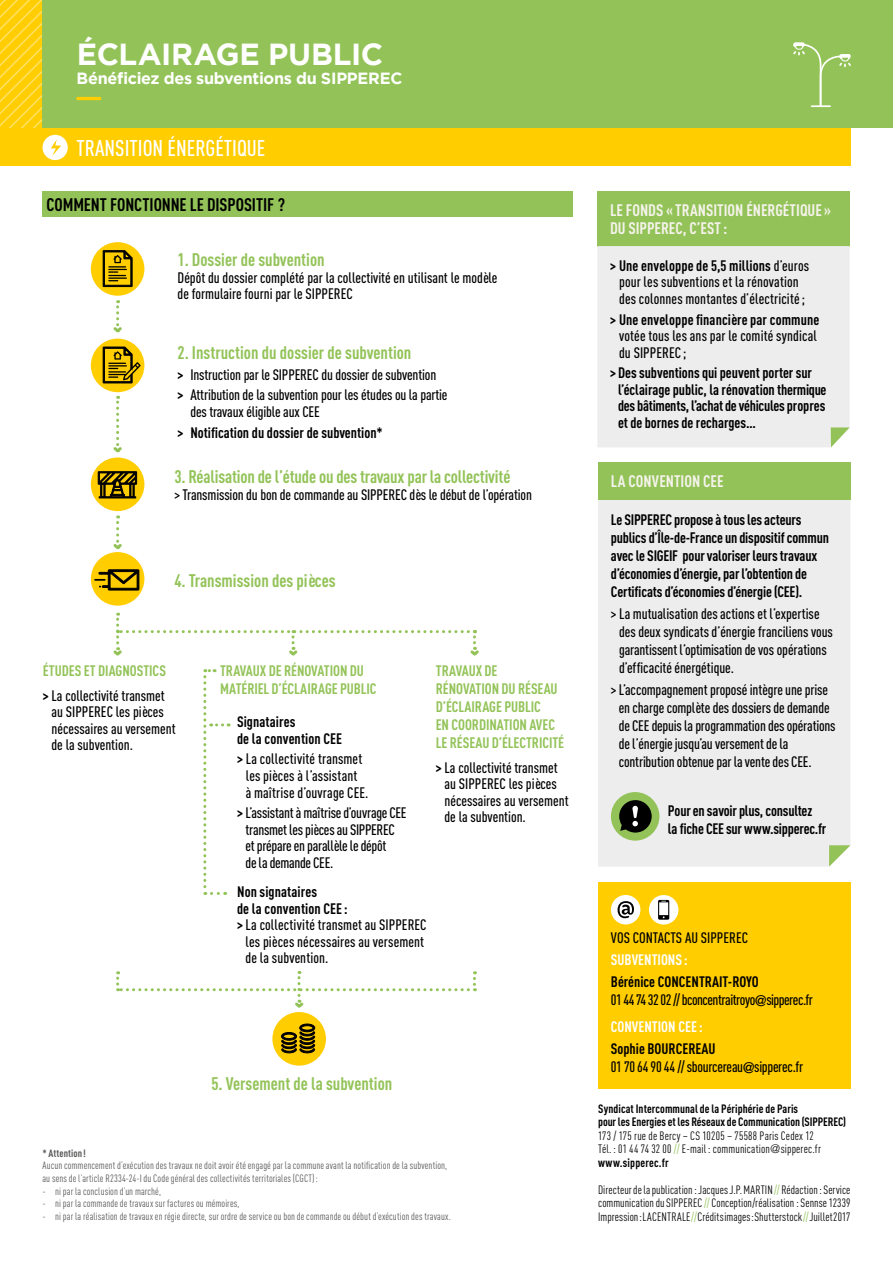
<style>
.page{position:relative;width:893px;height:1263px;background:#fff}
.page>*{position:absolute;margin:0;border:0;box-sizing:border-box;transform-origin:0 0}
.t1{font:700 30.45px "Gotham";letter-spacing:-.005em;color:#fff}
.t2{font:500 22.5px "DIN Cond";color:#fff}
.t3{font:700 18px "DIN Cond";color:#93c358}
.t4{font:700 18px "DIN Cond";letter-spacing:-.005em;color:#000}
.t5{font:700 16.5px/18px "DIN Cond";color:#f5f3eb}
.t6{font:700 16.2px "Gotham";letter-spacing:-.015em;color:#fff}
.t7{font:500 15px/16.5px "DIN Cond";letter-spacing:-.005em;color:#000}
.t8{font:700 15px/18px "DIN Cond";letter-spacing:-.01em;color:#000}
.t9{font:700 15px/18px "DIN Cond";letter-spacing:-.005em;color:#93c358}
.t10{font:500 15px "DIN Cond";letter-spacing:-.03em;color:#000}
.t11{font:700 15px "DIN Cond";color:#fff}
.t12{font:12px/13.5px "DIN Cond";letter-spacing:.015em;color:#000;text-align:justify}
.t13{font:700 12px/13.5px "DIN Cond";color:#000}
.t14{font:10.5px/12.6px "DIN Cond";letter-spacing:.01em;color:#575756}
.t15{font:700 10.5px "DIN Cond";letter-spacing:.01em;color:#575756}
.s1{font-weight:700}
.s2{font-family:"Helvetica Neue"}
.s3{color:#93c358}
.s4{font-family:"Helvetica Neue";font-weight:300;font-stretch:condensed}
</style>
<div class="page">
<div style="left:0;top:0;width:850px;height:166px;background:#ffcd00"></div>
<div style="left:598px;top:882px;width:252px;height:207px;background:#ffcd00"></div>
<div style="left:649px;top:895px;width:29px;height:29px;background:#fff;border-radius:50%"></div>
<div style="left:611px;top:895px;width:29px;height:29px;background:#fff;border-radius:50%"></div>
<svg style="left:618px;top:901px;width:16px;height:17px"></svg>
<svg style="left:658px;top:900px;width:11px;height:20px"></svg>
<div style="left:91px;top:457px;width:53px;height:54px;background:#ffcd00;border-radius:50%"></div>
<svg style="left:97px;top:471px;width:40px;height:28px"></svg>
<svg style="left:113px;top:300px;width:9px;height:33px"></svg>
<svg style="left:113px;top:396px;width:9px;height:57px"></svg>
<svg style="left:113px;top:515px;width:9px;height:35px"></svg>
<div style="left:91px;top:552px;width:53px;height:54px;background:#ffcd00;border-radius:50%"></div>
<svg style="left:94px;top:569px;width:46px;height:22px"></svg>
<div style="left:272px;top:1012px;width:54px;height:53px;background:#ffcd00;border-radius:50%"></div>
<svg style="left:281px;top:1023px;width:35px;height:30px"></svg>
<div style="left:91px;top:339px;width:53px;height:53px;background:#ffcd00;border-radius:50%"></div>
<svg style="left:102px;top:346px;width:39px;height:38px"></svg>
<div style="left:598px;top:500px;width:252px;height:367px;background:#ededed"></div>
<div style="left:598px;top:462px;width:252px;height:38px;background:#93c358"></div>
<div style="left:611px;top:792px;width:48px;height:49px;background:#93c358;border-radius:50%"></div>
<svg style="left:619px;top:800px;width:33px;height:32px"></svg>
<svg style="left:829px;top:845px;width:21px;height:22px"></svg>
<div style="left:91px;top:242px;width:53px;height:54px;background:#ffcd00;border-radius:50%"></div>
<svg style="left:102px;top:250px;width:31px;height:37px"></svg>
<div style="left:43px;top:135px;width:25px;height:25px;background:#fff;border-radius:50%"></div>
<svg style="left:51px;top:139px;width:10px;height:17px"></svg>
<svg style="left:113px;top:613px;width:366px;height:43px"></svg>
<svg style="left:116px;top:971px;width:360px;height:37px"></svg>
<div style="left:597px;top:191px;width:253px;height:56px;background:#93c358"></div>
<div style="left:597px;top:246px;width:253px;height:201px;background:#ededed"></div>
<svg style="left:831px;top:427px;width:19px;height:20px"></svg>
<svg style="left:203px;top:669px;width:26px;height:226px"></svg>
<div style="left:0;top:0;width:893px;height:128px;background:#93c358"></div>
<div style="left:42px;top:191px;width:531px;height:26px;background:#93c358"></div>
<hr style="left:77px;top:97px;width:24px;height:3px;background:#ffcd00">
<p class="t1" style="left:77px;top:36px;width:308px">ÉCLAIRAGE PUBLIC</p>
<p class="t6" style="left:77px;top:69px;width:327px">Bénéficiez des subventions du SIPPEREC</p>
<p class="t2" style="left:77px;top:135px;width:190px">TRANSITION ÉNERGÉTIQUE</p>
<p class="t4" style="left:46px;top:193px;width:240px">COMMENT FONCTIONNE LE DISPOSITIF ?</p>
<p class="t3" style="left:178px;top:249px;width:148px">1. Dossier de subvention</p>
<p class="t7" style="left:178px;top:269px;width:321px">Dépôt du dossier complété par la collectivité en utilisant le modèle</p>
<p class="t7" style="left:178px;top:285px;width:177px">de formulaire fourni par le SIPPEREC</p>
<p class="t3" style="left:178px;top:341px;width:235px">2. Instruction du dossier de subvention</p>
<p class="t7" style="left:178px;top:366px;width:260px"><span class="s1">&gt;</span> Instruction par le SIPPEREC du dossier de subvention</p>
<p class="t7" style="left:190px;top:386px;width:259px;text-indent:-13px"><span class="s1">&gt;</span> Attribution de la subvention pour les études ou la partie des travaux éligible aux CEE</p>
<p class="t8" style="left:178px;top:423px;width:207px">&gt; Notification du dossier de subvention*</p>
<p class="t3" style="left:174px;top:466px;width:338px">3. Réalisation de l’étude ou des travaux par la collectivité</p>
<p class="t7" style="left:174px;top:486px;width:359px">&gt; Transmission du bon de commande au SIPPEREC dès le début de l’opération</p>
<p class="t3" style="left:174px;top:569px;width:163px">4. Transmission des pièces</p>
<p class="t9" style="left:43px;top:661px;width:125px">ÉTUDES ET DIAGNOSTICS</p>
<p class="t7" style="left:52px;top:687px;width:126px;text-indent:-9px"><span class="s1">&gt;</span> La collectivité transmet au SIPPEREC les pièces nécessaires au versement de la subvention.</p>
<p class="t9" style="left:220px;top:661px;width:158px">TRAVAUX DE RÉNOVATION DU<br>MATÉRIEL D’ÉCLAIRAGE PUBLIC</p>
<p class="t8" style="left:237px;top:713px;width:106px;line-height:16.5px">Signataires<br>de la convention CEE</p>
<p class="t7" style="left:237px;top:751px;width:133px;text-align:center"><span class="s1">&gt;</span> La collectivité transmet les pièces à l’assistant<br>à maîtrise d’ouvrage CEE.</p>
<p class="t7" style="left:245px;top:804px;width:163px;text-indent:-8px"><span class="s1">&gt;</span> L’assistant à maîtrise d’ouvrage CEE transmet les pièces au SIPPEREC et prépare en parallèle le dépôt<br>de la demande CEE.</p>
<p class="t8" style="left:237px;top:882px;width:82px">Non signataires</p>
<p class="t8" style="left:237px;top:899px;width:112px">de la convention CEE:</p>
<p class="t7" style="left:237px;top:916px;width:191px"><span class="s1">&gt;</span> La collectivité transmet au SIPPEREC</p>
<p class="t7" style="left:245px;top:933px;width:180px">les pièces nécessaires au versement</p>
<p class="t7" style="left:245px;top:949px;width:84px">de la subvention.</p>
<p class="t9" style="left:436px;top:661px;width:123px">TRAVAUX DE<br>RÉNOVATION DU RÉSEAU<br>D’ÉCLAIRAGE PUBLIC</p>
<p class="t9" style="left:436px;top:715px;width:130px">EN COORDINATION AVEC<br>LE RÉSEAU D’ÉLECTRICITÉ</p>
<p class="t7" style="left:444px;top:759px;width:126px;text-indent:-9px"><span class="s1">&gt;</span> La collectivité transmet au SIPPEREC les pièces nécessaires au versement de la subvention.</p>
<p class="t3" style="left:212px;top:1072px;width:182px">5. Versement de la subvention</p>
<p class="t15" style="left:43px;top:1146px;width:45px">* Attention!</p>
<p class="t14" style="left:43px;top:1159px;width:406px">Aucun commencement d’exécution des travaux ne doit avoir été engagé par la commune avant la notification de la subvention, au sens de l’article R2334-24-I du Code général des collectivités territoriales (CGCT):</p>
<p class="t14" style="left:43px;top:1184px;width:120px">- ni par la conclusion d’un marché,</p>
<p class="t14" style="left:43px;top:1197px;width:198px">- ni par la commande de travaux sur factures ou mémoires,</p>
<p class="t14" style="left:43px;top:1209px;width:410px">- ni par la réalisation de travaux en régie directe, sur ordre de service ou bon de commande ou début d’exécution des travaux.</p>
<p class="t5" style="left:610px;top:200px;width:222px">LE FONDS « TRANSITION ÉNERGÉTIQUE »<br>DU SIPPEREC, C’EST:</p>
<p class="t7" style="left:610px;top:257px;width:201px;text-align:center"><span class="s1">&gt; Une enveloppe de 5,5 millions</span> d’euros pour les subventions et la rénovation des colonnes montantes d’électricité;</p>
<p class="t7" style="left:619px;top:311px;width:202px;text-indent:-9px"><span class="s1">&gt; Une enveloppe financière par commune </span>votée tous les ans par le comité syndical du SIPPEREC ;</p>
<p class="t8" style="left:618px;top:364px;width:210px;line-height:16.5px;text-indent:-8px">&gt; Des subventions qui peuvent porter sur l’éclairage public, la rénovation thermique des bâtiments, l’achat de véhicules propres et de bornes de recharges…</p>
<p class="t5" style="left:611px;top:471px;width:114px">LA CONVENTION CEE</p>
<p class="t8" style="left:611px;top:510px;width:220px">Le SIPPEREC propose à tous les acteurs publics d’Île-de-France un dispositif commun avec le SIGEIF pour valoriser leurs travaux d’économies d’énergie, par l’obtention de Certificats d’économies d’énergie (CEE).</p>
<p class="t7" style="left:619px;top:604px;width:215px;line-height:18px;text-indent:-8px">&gt; La mutualisation des actions et l’expertise des deux syndicats d’énergie franciliens vous garantissent l’optimisation de vos opérations d’efficacité énergétique.</p>
<p class="t7" style="left:619px;top:680px;width:218px;line-height:18px;text-indent:-8px">&gt; L’accompagnement proposé intègre une prise en charge complète des dossiers de demande de CEE depuis la programmation des opérations de l’énergie jusqu’au versement de la contribution obtenue par la vente des CEE.</p>
<p class="t8" style="left:668px;top:801px;width:160px">Pour en savoir plus, consultez<br>la fiche CEE sur www.sipperec.fr</p>
<p class="t7" style="left:611px;top:929px;width:139px">VOS CONTACTS AU SIPPEREC</p>
<p class="t11" style="left:611px;top:950px;width:78px">SUBVENTIONS :</p>
<p class="t8" style="left:611px;top:972px;width:149px">Bérénice CONCENTRAIT-ROYO</p>
<p class="t10" style="left:611px;top:991px;width:204px">01 44 74 32 02 // bconcentraitroyo<span class="s2">@</span>sipperec.fr</p>
<p class="t11" style="left:611px;top:1017px;width:93px">CONVENTION CEE:</p>
<p class="t8" style="left:611px;top:1039px;width:106px">Sophie BOURCEREAU</p>
<p class="t7" style="left:611px;top:1058px;width:194px">01 70 64 90 44 // sbourcereau<span class="s2">@</span>sipperec.fr</p>
<p class="t13" style="left:598px;top:1101px;width:249px">Syndicat Intercommunal de la Périphérie de Paris<br>pour les Energies et les Réseaux de Communication (SIPPEREC)</p>
<p class="t12" style="left:598px;top:1129px;width:217px">173 / 175 rue de Bercy – CS 10205 – 75588 Paris Cedex 12</p>
<p class="t12" style="left:598px;top:1142px;width:224px">Tél. : 01 44 74 32 00 <span class="s3">//</span> E-mail : communication<span class="s4">@</span>sipperec.fr</p>
<p class="t13" style="left:598px;top:1155px;width:72px">www.sipperec.fr</p>
<p class="t12" style="left:598px;top:1183px;width:254px">Directeur de la publication : Jacques J.P. MARTIN <span class="s3">//</span> Rédaction : Service communication du SIPPEREC <span class="s3">//</span> Conception/réalisation : Sennse 12339<br>Impression : LA CENTRALE <span class="s3">//</span> Crédits images : Shutterstock <span class="s3">//</span> Juillet 2017</p>
</div>
